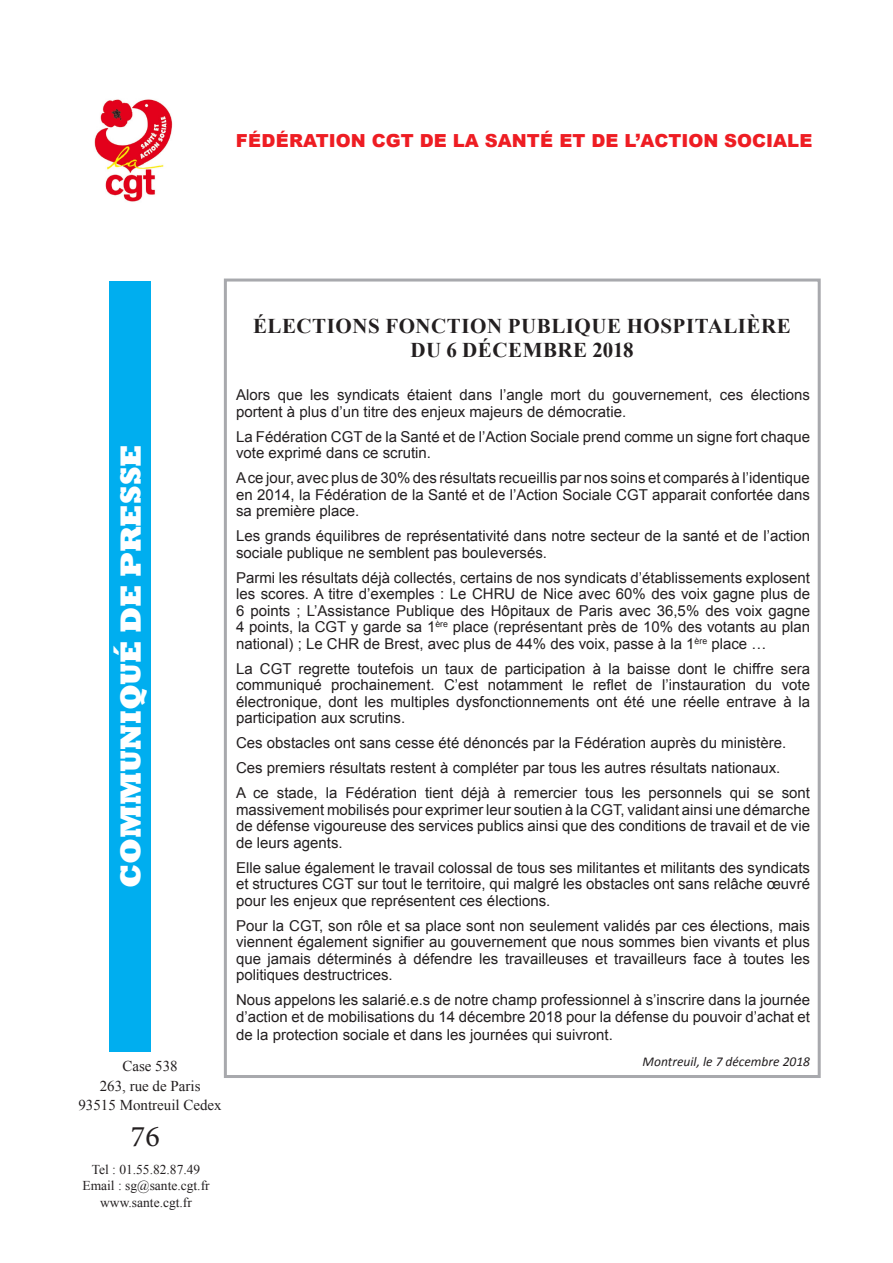
<style>
.page{position:relative;width:893px;height:1263px;background:#fff}
.page>*{position:absolute;margin:0;border:0;box-sizing:border-box;transform-origin:0 0}
.t1{font:800 30px "Rockwell";color:#fff}
.t2{font:30px "Minion Pro";color:#231f20}
.titre{font:700 21px/24px "Times New Roman";letter-spacing:.025em;color:#231f20;text-align:center}
.t3{font:900 18px "Arial";color:#ee1d23}
.txt_courant{font:15px/16.5px "Arial";color:#231f20;text-align:justify}
.t4{font:15px "Times New Roman";color:#231f20}
.t5{font:13.5px "Times New Roman";color:#231f20}
.txt_courant-2{font:italic 13.5px "Calibri";color:#231f20}
</style>
<div class="page">
<div style="left:110px;top:281px;width:41px;height:770px;background:#00aeef"></div>
<div style="left:224px;top:279px;width:597px;height:799px;border:3px solid #a8a9ad"></div>
<img style="left:94px;top:99px;width:79px;height:103px">
<p class="t3" style="left:236px;top:127px;width:578px">FÉDÉRATION CGT DE LA SANTÉ ET DE L’ACTION SOCIALE</p>
<p class="t1" style="left:113px;top:888px;width:445px;rotate:-90deg">COMMUNIQUÉ DE PRESSE</p>
<p class="t4" style="left:122px;top:1056px;width:57px">Case 538</p>
<p class="t4" style="left:100px;top:1075px;width:102px">263, rue de Paris</p>
<p class="t4" style="left:78px;top:1095px;width:145px">93515 Montreuil Cedex</p>
<p class="t2" style="left:131px;top:1116px;width:31px">76</p>
<p class="t5" style="left:92px;top:1160px;width:110px">Tel : 01.55.82.87.49</p>
<p class="t5" style="left:82px;top:1176px;width:129px">Email : sg@sante.cgt.fr</p>
<p class="t5" style="left:100px;top:1192px;width:93px">www.sante.cgt.fr</p>
<p class="titre" style="left:253px;top:313px;width:539px">ÉLECTIONS FONCTION PUBLIQUE HOSPITALIÈRE<br>DU 6 DÉCEMBRE 2018</p>
<p class="txt_courant" style="left:236px;top:386px;width:576px">Alors que les syndicats étaient dans l’angle mort du gouvernement, ces élections portent à plus d’un titre des enjeux majeurs de démocratie.</p>
<p class="txt_courant" style="left:236px;top:428px;width:576px">La Fédération CGT de la Santé et de l’Action Sociale prend comme un signe fort chaque vote exprimé dans ce scrutin.</p>
<p class="txt_courant" style="left:236px;top:469px;width:576px">A ce jour, avec plus de 30% des résultats recueillis par nos soins et comparés à l’identique en 2014, la Fédération de la Santé et de l’Action Sociale CGT apparait confortée dans sa première place.</p>
<p class="txt_courant" style="left:236px;top:527px;width:575px">Les grands équilibres de représentativité dans notre secteur de la santé et de l’action sociale publique ne semblent pas bouleversés.</p>
<p class="txt_courant" style="left:236px;top:569px;width:576px">Parmi les résultats déjà collectés, certains de nos syndicats d’établissements explosent les scores. A titre d’exemples : Le CHRU de Nice avec 60% des voix gagne plus de 6 points ; L’Assistance Publique des Hôpitaux de Paris avec 36,5% des voix gagne 4 points, la CGT y garde sa 1<sup>ère</sup> place (représentant près de 10% des votants au plan national) ; Le CHR de Brest, avec plus de 44% des voix, passe à la 1<sup>ère</sup> place …</p>
<p class="txt_courant" style="left:236px;top:660px;width:576px">La CGT regrette toutefois un taux de participation à la baisse dont le chiffre sera communiqué prochainement. C’est notamment le reflet de l’instauration du vote électronique, dont les multiples dysfonctionnements ont été une réelle entrave à la participation aux scrutins.</p>
<p class="txt_courant" style="left:236px;top:734px;width:552px">Ces obstacles ont sans cesse été dénoncés par la Fédération auprès du ministère.</p>
<p class="txt_courant" style="left:236px;top:759px;width:546px">Ces premiers résultats restent à compléter par tous les autres résultats nationaux.</p>
<p class="txt_courant" style="left:236px;top:784px;width:576px">A ce stade, la Fédération tient déjà à remercier tous les personnels qui se sont massivement mobilisés pour exprimer leur soutien à la CGT, validant ainsi une démarche de défense vigoureuse des services publics ainsi que des conditions de travail et de vie de leurs agents.</p>
<p class="txt_courant" style="left:236px;top:859px;width:576px">Elle salue également le travail colossal de tous ses militantes et militants des syndicats et structures CGT sur tout le territoire, qui malgré les obstacles ont sans relâche œuvré pour les enjeux que représentent ces élections.</p>
<p class="txt_courant" style="left:236px;top:917px;width:576px">Pour la CGT, son rôle et sa place sont non seulement validés par ces élections, mais viennent également signifier au gouvernement que nous sommes bien vivants et plus que jamais déterminés à défendre les travailleuses et travailleurs face à toutes les politiques destructrices.</p>
<p class="txt_courant" style="left:236px;top:991px;width:576px">Nous appelons les salarié.e.s de notre champ professionnel à s’inscrire dans la journée d’action et de mobilisations du 14 décembre 2018 pour la défense du pouvoir d’achat et</p>
<p class="txt_courant" style="left:236px;top:1026px;width:378px">de la protection sociale et dans les journées qui suivront.</p>
<p class="txt_courant-2" style="left:643px;top:1052px;width:169px">Montreuil, le 7 décembre 2018</p>
</div>
